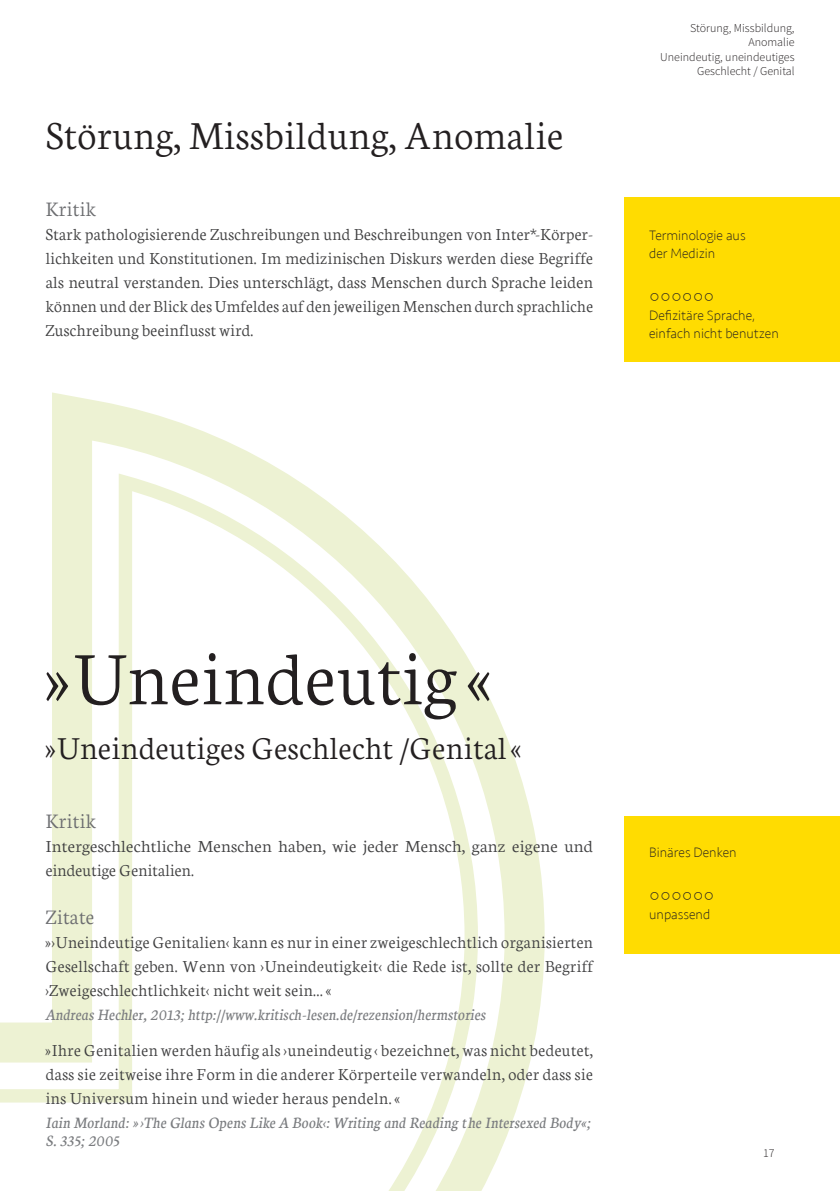
<style>
.page{position:relative;width:840px;height:1191px;background:#fff}
.page>*{position:absolute;margin:0;border:0;box-sizing:border-box;transform-origin:0 0}
.t1{font:300 80.6px "Neuton";color:#231f20}
.t2{font:300 42.4px "Neuton";color:#231f20}
.H1_sub{font:300 34.2px "Neuton";color:#231f20}
.p_H4{font:300 22px "Neuton";color:#6c6d70}
.Text_p{font:300 18px/24px "Neuton";color:#3e3e3f;text-align:justify}
.Text_p-2{font:300 18px/24px "Neuton";color:#3e3e3f;scale:1.07 1}
.Ampel_Punkte{font:18px "Arial";color:#231f20}
.p_Fußnote_grau{font:italic 14px/18px "Neuton";letter-spacing:.005em;color:#7a7c7f}
.Ampel_Text{font:200 14px/18px "Seravek";color:#231f20}
.t3{font:300 12px/14.4px "Source Sans Pro";color:#231f20;text-align:right}
</style>
<div class="page">
<div style="left:624px;top:197px;width:215px;height:164px;background:#ffdc01"></div>
<div style="left:624px;top:816px;width:215px;height:138px;background:#ffdc01"></div>
<svg style="left:52px;top:392px;width:493px;height:794px"></svg>
<svg style="left:0;top:465px;width:484px;height:726px"></svg>
<h1 class="t2" style="left:45px;top:107px;width:519px">Störung, Missbildung, Anomalie</h1>
<p class="p_H4" style="left:45px;top:195px;width:52px">Kritik</p>
<p class="Text_p" style="left:45px;top:221px;width:549px">Stark pathologisierende Zuschreibungen und Beschreibungen von Inter*-Körper&shy;lichkeiten und Konstitutionen. Im medizinischen Diskurs werden diese Begriffe als neutral verstanden. Dies unterschlägt, dass Menschen durch Sprache leiden können und der Blick des Umfeldes auf den jeweiligen Menschen durch sprachliche Zuschreibung beeinflusst wird.</p>
<p class="t3" style="left:689px;top:21px;width:106px">Störung, Missbildung,<br>Anomalie</p>
<p class="t3" style="left:660px;top:49px;width:136px">Uneindeutig, uneindeutiges<br>Geschlecht / Genital</p>
<p class="Ampel_Text" style="left:649px;top:226px;width:98px">Terminologie aus der Medizin</p>
<p class="Ampel_Punkte" style="left:649px;top:284px;width:67px">○○○○○○</p>
<p class="Ampel_Text" style="left:649px;top:307px;width:131px">Defizitäre Sprache, einfach nicht benutzen</p>
<h1 class="t1" style="left:45px;top:625px;width:439px">»Uneindeutig «</h1>
<p class="H1_sub" style="left:45px;top:725px;width:474px">»Uneindeutiges Geschlecht /Genital«</p>
<p class="p_H4" style="left:45px;top:807px;width:52px">Kritik</p>
<p class="Text_p-2" style="left:45px;top:833px;width:513px">Intergeschlechtliche Menschen haben, wie jeder Mensch, ganz eigene und eindeutige Genitalien.</p>
<p class="p_H4" style="left:45px;top:903px;width:50px">Zitate</p>
<p class="Text_p" style="left:45px;top:929px;width:549px">» ›Uneindeutige Genitalien‹ kann es nur in einer zweigeschlechtlich organisierten Gesellschaft geben. Wenn von ›Uneindeutigkeit‹ die Rede ist, sollte der Begriff ›Zweigeschlechtlichkeit‹ nicht weit sein…«</p>
<p class="p_Fußnote_grau" style="left:45px;top:1004px;width:441px">Andreas Hechler, 2013; http://www.kritisch-lesen.de/rezension/hermstories</p>
<p class="Text_p" style="left:45px;top:1037px;width:549px">»Ihre Genitalien werden häufig als ›uneindeutig ‹ bezeichnet, was nicht bedeutet, dass sie zeitweise ihre Form in die anderer Körperteile verwandeln, oder dass sie ins Universum hinein und wieder heraus pendeln. «</p>
<p class="p_Fußnote_grau" style="left:45px;top:1112px;width:546px">Iain Morland: »›The Glans Opens Like A Book‹: Writing and Reading the Intersexed Body«;<br>S. 335; 2005</p>
<p class="Ampel_Text" style="left:649px;top:843px;width:89px">Binäres Denken</p>
<p class="Ampel_Punkte" style="left:649px;top:882px;width:67px">○○○○○○</p>
<p class="Ampel_Text" style="left:649px;top:905px;width:62px">unpassend</p>
<p class="t3" style="left:762px;top:1145px;width:13px">17</p>
</div>
